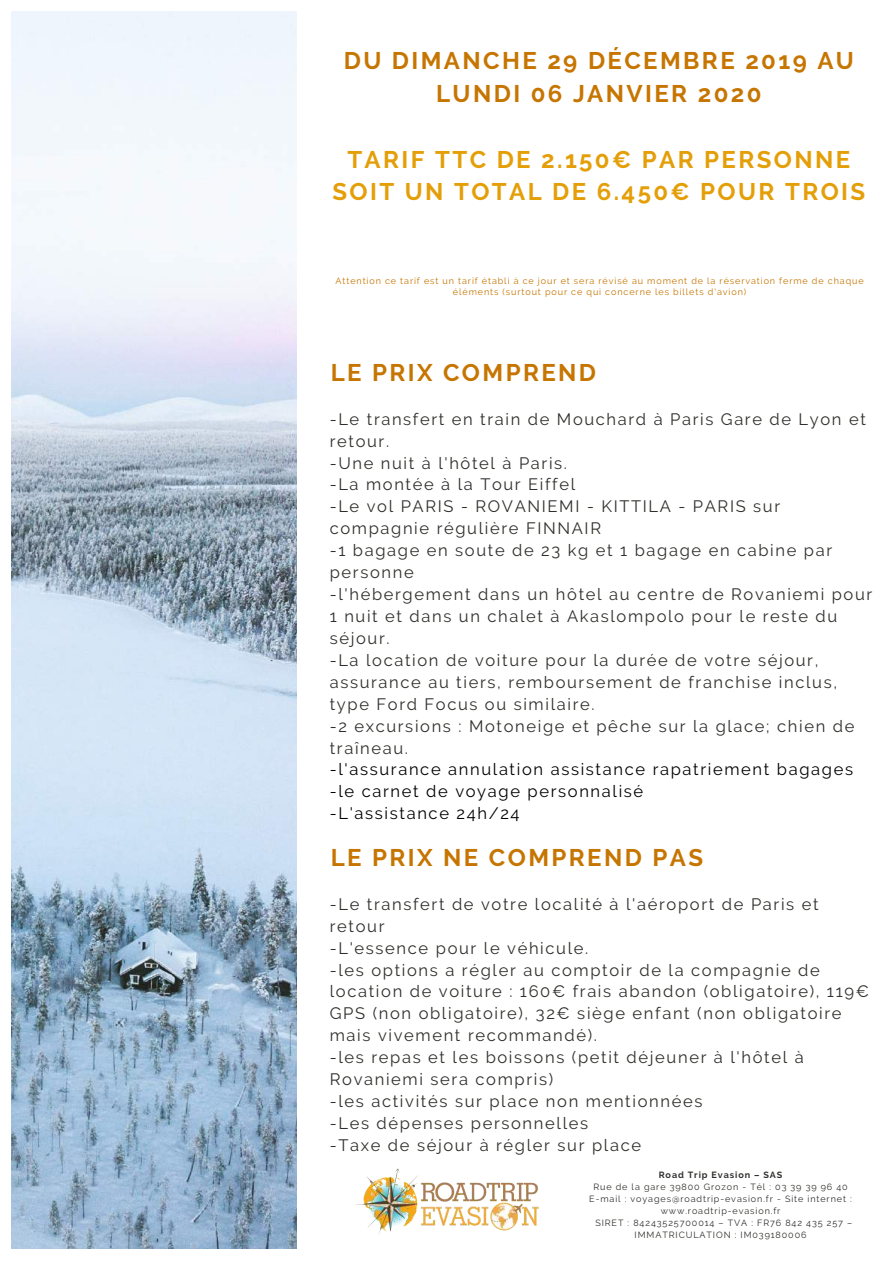
<style>
.page{position:relative;width:894px;height:1264px;background:#fff}
.page>*{position:absolute;margin:0;border:0;box-sizing:border-box;transform-origin:0 0}
.t1{font:700 24px/32.8px "Raleway";letter-spacing:.1em;color:#c67500;text-align:center}
.t2{font:700 24px/32.8px "Raleway";letter-spacing:.1em;color:#e49f08;text-align:center}
.t3{font:16.5px/21.9px "Raleway";letter-spacing:.1em;color:#2f2f2c}
.t4{font:16.5px/21.9px "Raleway";letter-spacing:.1em;color:#000}
.t5{font:9px "Raleway";letter-spacing:.1em;color:#2f2f2c}
.t6{font:9px/10.9px "Raleway";letter-spacing:.1em;color:#c67500;text-align:center}
.t7{font:700 9px "Raleway";letter-spacing:.1em;color:#2f2f2c}
</style>
<div class="page">
<img style="left:11px;top:11px;width:285px;height:1237px">
<img style="left:356px;top:1168px;width:183px;height:67px">
<h1 class="t1" style="left:344px;top:44px;width:511px">DU DIMANCHE 29 DÉCEMBRE 2019 AU<br>LUNDI 06 JANVIER 2020</h1>
<h1 class="t2" style="left:332px;top:143px;width:534px">TARIF TTC DE 2.150€ PAR PERSONNE<br>SOIT UN TOTAL DE 6.450€ POUR TROIS</h1>
<p class="t6" style="left:335px;top:276px;width:529px">Attention ce tarif est un tarif établi à ce jour et sera révisé au moment de la réservation ferme de chaque éléments (surtout pour ce qui concerne les billets d'avion)</p>
<h1 class="t1" style="left:330px;top:356px;width:267px">LE PRIX COMPREND</h1>
<p class="t3" style="left:330px;top:408px;width:544px">-Le transfert en train de Mouchard à Paris Gare de Lyon et retour.<br>-Une nuit à l'hôtel à Paris.<br>-La montée à la Tour Eiffel<br>-Le vol PARIS - ROVANIEMI - KITTILA - PARIS sur compagnie régulière FINNAIR<br>-1 bagage en soute de 23 kg et 1 bagage en cabine par personne<br>-l'hébergement dans un hôtel au centre de Rovaniemi pour 1 nuit et dans un chalet à Akaslompolo pour le reste du séjour.<br>-La location de voiture pour la durée de votre séjour, assurance au tiers, remboursement de franchise inclus, type Ford Focus ou similaire.<br>-2 excursions : Motoneige et pêche sur la glace; chien de traîneau.</p>
<p class="t4" style="left:330px;top:758px;width:524px">-l'assurance annulation assistance rapatriement bagages -le carnet de voyage personnalisé<br>-L'assistance 24h/24</p>
<h1 class="t1" style="left:330px;top:841px;width:374px">LE PRIX NE COMPREND PAS</h1>
<p class="t3" style="left:330px;top:893px;width:540px">-Le transfert de votre localité à l'aéroport de Paris et retour<br>-L'essence pour le véhicule.<br>-les options a régler au comptoir de la compagnie de location de voiture : 160€ frais abandon (obligatoire), 119€ GPS (non obligatoire), 32€ siège enfant (non obligatoire mais vivement recommandé).<br>-les repas et les boissons (petit déjeuner à l'hôtel à Rovaniemi sera compris)<br>-les activités sur place non mentionnées<br>-Les dépenses personnelles<br>-Taxe de séjour à régler sur place</p>
<p class="t7" style="left:658px;top:1169px;width:125px">Road Trip Evasion – SAS</p>
<p class="t5" style="left:593px;top:1181px;width:256px">Rue de la gare 39800 Grozon - Tél : 03 39 39 96 40</p>
<p class="t5" style="left:589px;top:1193px;width:264px">E-mail : voyages@roadtrip-evasion.fr - Site internet :</p>
<p class="t5" style="left:660px;top:1205px;width:121px">www.roadtrip-evasion.fr</p>
<p class="t5" style="left:595px;top:1217px;width:258px">SIRET : 84243525700014 – TVA : FR76 842 435 257 –</p>
<p class="t5" style="left:634px;top:1229px;width:173px">IMMATRICULATION : IM039180006</p>
</div>
